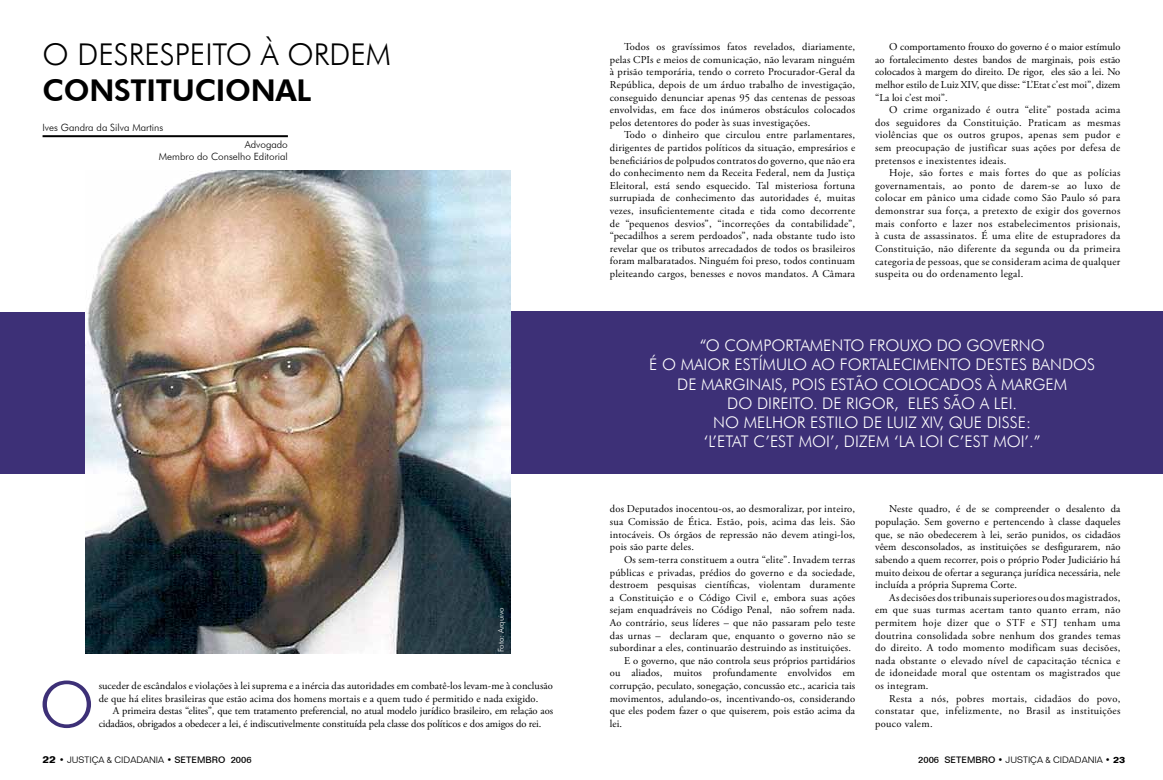
<style>
.page{position:relative;width:1163px;height:780px;background:#fff}
.page>*{position:absolute;margin:0;border:0;box-sizing:border-box;transform-origin:0 0}
.t1{font:300 63.4px "Futura BT";color:#3d3077}
.t2{font:300 30px "Futura BT";color:#000}
.t3{font:800 30px "Futura BT";letter-spacing:-.01em;color:#000}
.t4{font:300 16px "Futura BT";color:#fff}
.t5{font:10.5px/12.6px "Adobe Garamond Pro";letter-spacing:.01em;color:#000;text-align:justify}
.t6{font:10.5px/12.6px "Adobe Garamond Pro";letter-spacing:-.01em;color:#000}
.t7{font:300 10px/12px "Futura BT";color:#000;text-align:right}
.t8{font:300 9px "Folio BT";color:#000}
.t9{font:300 8px "Futura BT";color:#fff}
.s1{font-family:"Folio";font-weight:700;font-size:10px}
.s2{font-weight:500}
.s3{font-family:"Folio";font-weight:700}
</style>
<div class="page">
<div style="left:509px;top:311px;width:653px;height:162px;background:#3d3077"></div>
<div style="left:0;top:312px;width:96px;height:161px;background:#3d3077"></div>
<hr style="left:43px;top:135px;width:245px;height:2px;background:#000">
<img style="left:85px;top:170px;width:425px;height:483px">
<h2 class="t2" style="left:43px;top:36px;width:350px">O DESRESPEITO À ORDEM</h2>
<h2 class="t3" style="left:43px;top:72px;width:270px">CONSTITUCIONAL</h2>
<p class="t7" style="left:43px;top:121px;width:122px">IVES GANDRA DA SILVA MARTINS</p>
<p class="t7" style="left:159px;top:139px;width:130px">ADVOGADO<br>MEMBRO DO CONSELHO EDITORIAL</p>
<p class="t9" style="left:496px;top:652px;width:46px;rotate:-90deg">FOTO: ARQUIVO</p>
<h1 class="t1" style="left:39px;top:665px;width:57px">O</h1>
<p class="t5" style="left:99px;top:679px;width:456px">suceder de escândalos e violações à lei suprema e a inércia das autoridades em combatê-los levam-me à conclusão de que há elites brasileiras que estão acima dos homens mortais e a quem tudo é permitido e nada exigido.</p>
<p class="t6" style="left:99px;top:705px;width:456px;text-indent:14px">A primeira destas “elites”, que tem tratamento preferencial, no atual modelo jurídico brasileiro, em relação aos cidadãos, obrigados a obedecer a lei, é indiscutivelmente constituída pela classe dos políticos e dos amigos do rei.</p>
<p class="t5" style="left:609px;top:41px;width:247px;text-indent:14px">Todos os gravíssimos fatos revelados, diariamente, pelas CPIs e meios de comunicação, não levaram ninguém à prisão temporária, tendo o correto Procurador-Geral da República, depois de um árduo trabalho de investigação, conseguido denunciar apenas 95 das centenas de pessoas envolvidas, em face dos inúmeros obstáculos colocados pelos detentores do poder às suas investigações.</p>
<p class="t5" style="left:609px;top:129px;width:247px;text-indent:14px">Todo o dinheiro que circulou entre parlamentares, dirigentes de partidos políticos da situação, empresários e beneficiários de polpudos contratos do governo, que não era do conhecimento nem da Receita Federal, nem da Justiça Eleitoral, está sendo esquecido. Tal misteriosa fortuna surrupiada de conhecimento das autoridades é, muitas vezes, insuficientemente citada e tida como decorrente de “pequenos desvios”, “incorreções da contabilidade”, “pecadilhos a serem perdoados”, nada obstante tudo isto revelar que os tributos arrecadados de todos os brasileiros foram malbaratados. Ninguém foi preso, todos continuam pleiteando cargos, benesses e novos mandatos. A Câmara</p>
<p class="t5" style="left:874px;top:41px;width:247px;text-indent:14px">O comportamento frouxo do governo é o maior estímulo ao fortalecimento destes bandos de marginais, pois estão colocados à margem do direito. De rigor, eles são a lei. No melhor estilo de Luiz XIV, que disse: “L’Etat c’est moi”, dizem “La loi c’est moi”.</p>
<p class="t5" style="left:874px;top:104px;width:247px;text-indent:14px">O crime organizado é outra “elite” postada acima dos seguidores da Constituição. Praticam as mesmas violências que os outros grupos, apenas sem pudor e sem preocupação de justificar suas ações por defesa de pretensos e inexistentes ideais.</p>
<p class="t5" style="left:874px;top:167px;width:247px;text-indent:14px">Hoje, são fortes e mais fortes do que as polícias governamentais, ao ponto de darem-se ao luxo de colocar em pânico uma cidade como São Paulo só para demonstrar sua força, a pretexto de exigir dos governos mais conforto e lazer nos estabelecimentos prisionais, à custa de assassinatos. É uma elite de estupradores da Constituição, não diferente da segunda ou da primeira categoria de pessoas, que se consideram acima de qualquer suspeita ou do ordenamento legal.</p>
<h3 class="t4" style="left:699px;top:335px;width:37px">“O COMPORTAMENTO</h3>
<h3 class="t4" style="left:869px;top:335px;width:12px">FROUXO</h3>
<h3 class="t4" style="left:936px;top:335px;width:77px">DO GOVERNO</h3>
<h3 class="t4" style="left:649px;top:355px;width:43px">É O MAIOR</h3>
<h3 class="t4" style="left:734px;top:355px;width:40px">ESTÍMULO</h3>
<h3 class="t4" style="left:811px;top:355px;width:39px">AO FORTALECIMENTO</h3>
<h3 class="t4" style="left:975px;top:355px;width:10px">DESTES</h3>
<h3 class="t4" style="left:1031px;top:355px;width:12px">BANDOS</h3>
<h3 class="t4" style="left:677px;top:374px;width:34px">DE MARGINAIS</h3>
<h3 class="t4" style="left:782px;top:374px;width:19px">, POIS</h3>
<h3 class="t4" style="left:830px;top:374px;width:11px">ESTÃO</h3>
<h3 class="t4" style="left:882px;top:374px;width:12px">COLOCADOS</h3>
<h3 class="t4" style="left:986px;top:374px;width:26px">À MARGEM</h3>
<h3 class="t4" style="left:727px;top:393px;width:50px">DO DIREITO</h3>
<h3 class="t4" style="left:812px;top:393px;width:44px">. DE RIGOR</h3>
<h3 class="t4" style="left:894px;top:393px;width:22px">, ELES</h3>
<h3 class="t4" style="left:943px;top:393px;width:12px">SÃO</h3>
<h3 class="t4" style="left:979px;top:393px;width:39px">ALEI.</h3>
<h3 class="t4" style="left:713px;top:412px;width:106px">NOMELHOR ESTILO</h3>
<h3 class="t4" style="left:862px;top:412px;width:39px">DE LUIZ</h3>
<h3 class="t4" style="left:921px;top:412px;width:74px">XIV, QUE DISSE</h3>
<h3 class="t4" style="left:1026px;top:412px;width:6px">:</h3>
<h3 class="t4" style="left:703px;top:431px;width:31px">‘L’ETAT</h3>
<h3 class="t4" style="left:753px;top:431px;width:25px">C’EST</h3>
<h3 class="t4" style="left:798px;top:431px;width:11px">MOI</h3>
<h3 class="t4" style="left:829px;top:431px;width:24px">’, DIZEM</h3>
<h3 class="t4" style="left:893px;top:431px;width:34px">‘LA LOI</h3>
<h3 class="t4" style="left:947px;top:431px;width:25px">C’EST</h3>
<h3 class="t4" style="left:993px;top:431px;width:11px">MOI</h3>
<h3 class="t4" style="left:1024px;top:431px;width:18px">’.”</h3>
<p class="t5" style="left:609px;top:503px;width:247px">dos Deputados inocentou-os, ao desmoralizar, por inteiro, sua Comissão de Ética. Estão, pois, acima das leis. São intocáveis. Os órgãos de repressão não devem atingi-los, pois são parte deles.</p>
<p class="t5" style="left:624px;top:553px;width:233px">Os sem-terra constituem a outra “elite”. Invadem terras</p>
<p class="t5" style="left:609px;top:566px;width:247px">públicas e privadas, prédios do governo e da sociedade,</p>
<p class="t5" style="left:609px;top:579px;width:247px">destroem pesquisas científicas, violentam duramente</p>
<p class="t5" style="left:609px;top:591px;width:247px">a Constituição e o Código Civil e, embora suas ações</p>
<p class="t5" style="left:609px;top:604px;width:247px">sejam enquadráveis no Código Penal, não sofrem nada.</p>
<p class="t5" style="left:609px;top:616px;width:247px">Ao contrário, seus líderes – que não passaram pelo teste</p>
<p class="t5" style="left:609px;top:629px;width:247px">das urnas – declaram que, enquanto o governo não se</p>
<p class="t5" style="left:609px;top:642px;width:242px">subordinar a eles, continuarão destruindo as instituições.</p>
<p class="t5" style="left:624px;top:654px;width:233px">E o governo, que não controla seus próprios partidários</p>
<p class="t5" style="left:609px;top:667px;width:247px">ou aliados, muitos profundamente envolvidos em</p>
<p class="t5" style="left:609px;top:679px;width:247px">corrupção, peculato, sonegação, concussão etc., acaricia tais</p>
<p class="t5" style="left:609px;top:692px;width:247px">movimentos, adulando-os, incentivando-os, considerando</p>
<p class="t5" style="left:609px;top:705px;width:247px">que eles podem fazer o que quiserem, pois estão acima da</p>
<p class="t5" style="left:609px;top:717px;width:14px">lei.</p>
<p class="t5" style="left:874px;top:503px;width:247px;text-indent:14px">Neste quadro, é de se compreender o desalento da população. Sem governo e pertencendo à classe daqueles que, se não obedecerem à lei, serão punidos, os cidadãos vêem desconsolados, as instituições se desfigurarem, não sabendo a quem recorrer, pois o próprio Poder Judiciário há muito deixou de ofertar a segurança jurídica necessária, nele incluída a própria Suprema Corte.</p>
<p class="t5" style="left:874px;top:591px;width:247px;text-indent:14px">As decisões dos tribunais superiores ou dos magistrados, em que suas turmas acertam tanto quanto erram, não permitem hoje dizer que o STF e STJ tenham uma doutrina consolidada sobre nenhum dos grandes temas do direito. A todo momento modificam suas decisões, nada obstante o elevado nível de capacitação técnica e de idoneidade moral que ostentam os magistrados que os integram.</p>
<p class="t5" style="left:874px;top:692px;width:247px;text-indent:14px">Resta a nós, pobres mortais, cidadãos do povo, constatar que, infelizmente, no Brasil as instituições pouco valem.</p>
<p class="t8" style="left:43px;top:754px;width:210px"><span class="s1">22</span> • JUSTIÇA &amp; CIDADANIA • <span class="s2">SETEMBRO 2006</span></p>
<p class="t8" style="left:918px;top:754px;width:208px"><span class="s2">2006 SETEMBRO</span> • JUSTIÇA &amp; CIDADANIA • <span class="s3">23</span></p>
</div>
